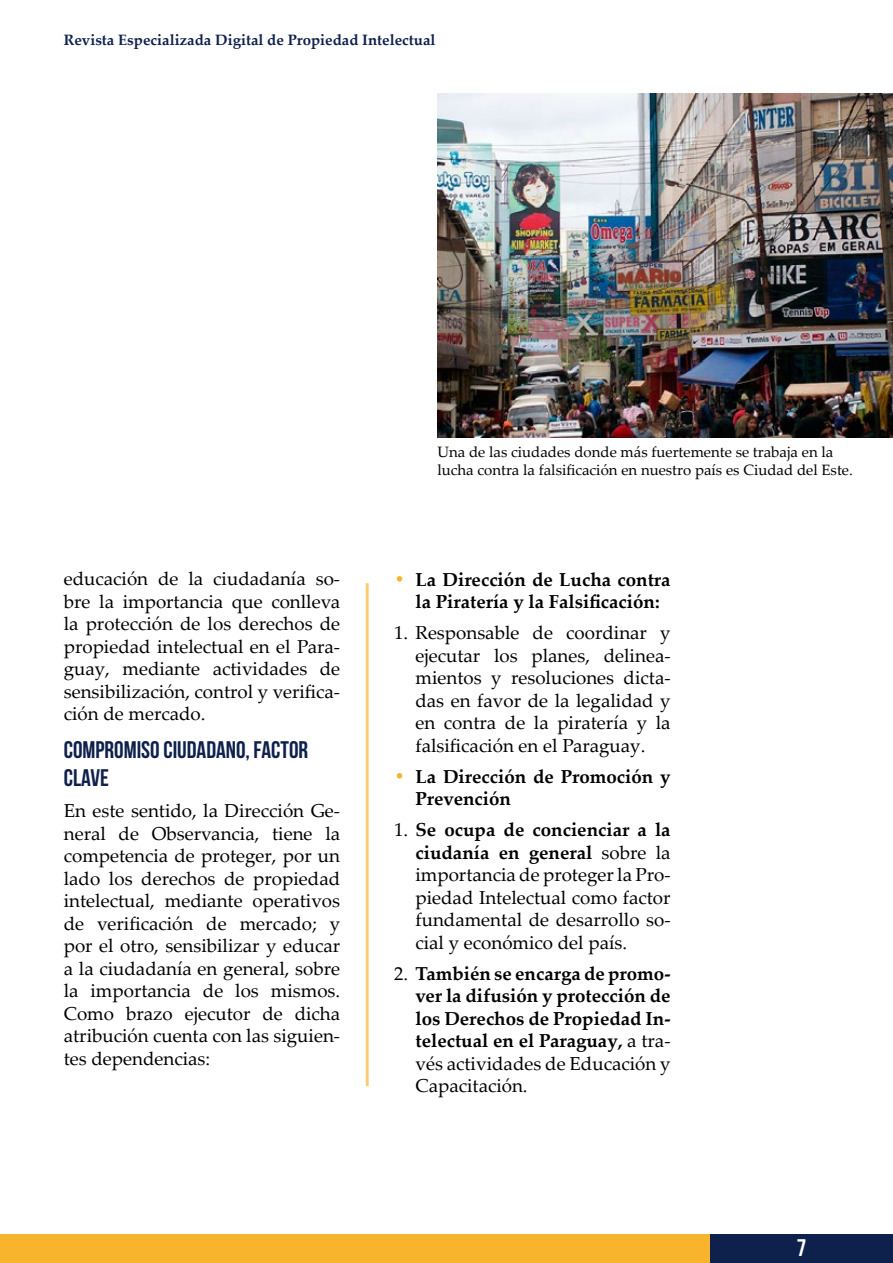
<style>
.page{position:relative;width:893px;height:1263px;background:#fff}
.page>*{position:absolute;margin:0;border:0;box-sizing:border-box;transform-origin:0 0}
.t1{font:24px/28.8px "Bebas Neue";color:#0e204c}
.t2{font:24px "Bebas Neue";color:#fff}
.t3{font:18.75px/22.5px "Palatino Linotype";color:#000;text-align:justify}
.t4{font:700 18.75px/22.5px "Palatino Linotype";color:#000;text-align:center}
.t5{font:15px/18px "Palatino Linotype";color:#000}
.t6{font:700 15px "Palatino Linotype";color:#0e204c}
.s1{font-family:"Futura BT";font-weight:400;color:#f9b42e}
.s2{font-weight:700}
.s3{font-weight:400}
</style>
<div class="page">
<div style="left:0;top:1234px;width:710px;height:29px;background:#f9b42e"></div>
<div style="left:710px;top:1234px;width:183px;height:29px;background:#0e204c"></div>
<hr style="left:366px;top:583px;width:3px;height:503px;background:#fbca74">
<img style="left:437px;top:94px;width:456px;height:343px">
<p class="t6" style="left:64px;top:29px;width:373px">Revista Especializada Digital de Propiedad Intelectual</p>
<p class="t3" style="left:64px;top:567px;width:278px">educación de la ciudadanía so&shy;bre la importancia que conlleva la protección de los derechos de propiedad intelectual en el Para&shy;guay, mediante actividades de sensibilización, control y verifica&shy;ción de mercado.</p>
<p class="t1" style="left:64px;top:735px;width:246px">COMPROMISO CIUDADANO, FACTOR<br>CLAVE</p>
<p class="t3" style="left:64px;top:799px;width:278px">En este sentido, la Dirección Ge&shy;neral de Observancia, tiene la competencia de proteger, por un lado los derechos de propiedad intelectual, mediante operativos de verificación de mercado; y por el otro, sensibilizar y educar a la ciudadanía en general, sobre la importancia de los mismos.<br>Como brazo ejecutor de dicha atribución cuenta con las siguien&shy;tes dependencias:</p>
<p class="t5" style="left:437px;top:443px;width:417px">Una de las ciudades donde más fuertemente se trabaja en la lucha contra la falsificación en nuestro país es Ciudad del Este.</p>
<p class="t4" style="left:394px;top:567px;width:278px"><span class="s1">•</span> La Dirección de Lucha contra la Piratería y la Falsificación:</p>
<p class="t3" style="left:415px;top:621px;width:257px;text-indent:-21px">1. Responsable de coordinar y ejecutar los planes, delinea&shy;mientos y resoluciones dicta&shy;das en favor de la legalidad y en contra de la piratería y la falsificación en el Paraguay.</p>
<p class="t4" style="left:415px;top:764px;width:257px;text-align:left;text-indent:-21px"><span class="s1">•</span> La Dirección de Promoción y<br>Prevención</p>
<p class="t3" style="left:415px;top:818px;width:257px;text-indent:-21px">1. <span class="s2">Se ocupa de concienciar a la ciudanía en general</span> sobre la importancia de proteger la Pro&shy;piedad Intelectual como factor fundamental de desarrollo so&shy;cial y económico del país.</p>
<p class="t4" style="left:415px;top:961px;width:257px;text-align:justify;text-indent:-21px"><span class="s3">2.</span> También se encarga de promo&shy;ver la difusión y protección de los Derechos de Propiedad In&shy;telectual en el Paraguay, <span class="s3">a tra&shy;vés actividades de Educación y Capacitación.</span></p>
<p class="t2" style="left:797px;top:1234px;width:11px">7</p>
</div>
